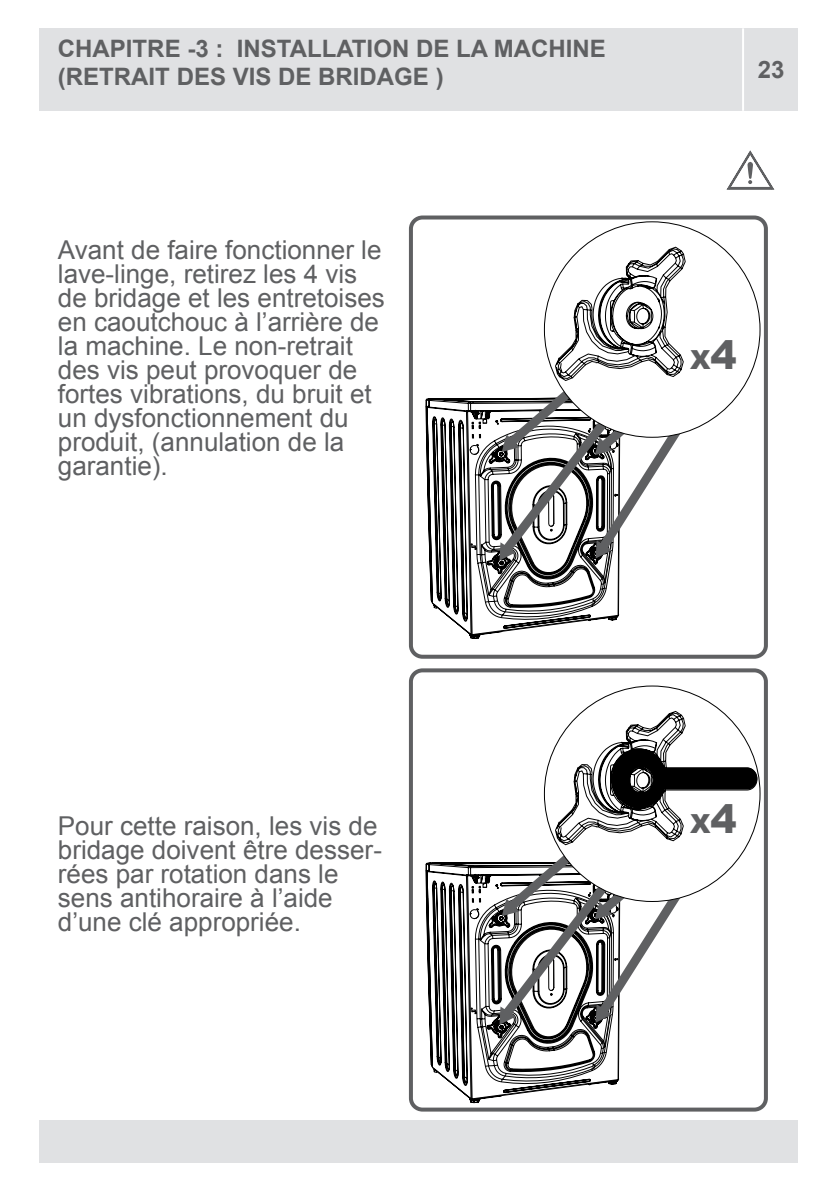
<style>
.page{position:relative;width:840px;height:1191px;background:#fff}
.page>*{position:absolute;margin:0;border:0;box-sizing:border-box;transform-origin:0 0}
.t1{font:900 39.4px "Arial";color:#5f6062}
.t2{font:900 26.2px "Arial";color:#5f6062}
.t3{font:26px/24px "Arial";color:#5f6062}
.t4{font:700 24px/28.8px "Arial";color:#5f6062}
</style>
<div class="page">
<div style="left:40px;top:1120px;width:757px;height:42px;background:#e0e1e3"></div>
<div style="left:40px;top:28px;width:757px;height:83px;background:#e0e1e3"></div>
<hr style="left:741px;top:28px;width:2px;height:83px;background:#fff">
<svg style="left:425px;top:869px;width:195px;height:243px"></svg>
<svg style="left:425px;top:405px;width:195px;height:254px"></svg>
<svg style="left:458px;top:398px;width:162px;height:248px"></svg>
<svg style="left:432px;top:899px;width:26px;height:206px"></svg>
<svg style="left:432px;top:435px;width:188px;height:206px"></svg>
<svg style="left:499px;top:397px;width:179px;height:163px"></svg>
<svg style="left:554px;top:685px;width:206px;height:140px"></svg>
<svg style="left:543px;top:221px;width:217px;height:217px"></svg>
<svg style="left:458px;top:748px;width:298px;height:358px"></svg>
<div style="left:408px;top:215px;width:359px;height:443px;border:4px solid #5f6062;border-radius:12px"></div>
<div style="left:408px;top:668px;width:359px;height:443px;border:4px solid #5f6062;border-radius:12px"></div>
<svg style="left:726px;top:150px;width:49px;height:40px"></svg>
<p class="t4" style="left:58px;top:35px;width:549px">CHAPITRE -3 : INSTALLATION DE LA MACHINE (RETRAIT DES VIS DE BRIDAGE )</p>
<p class="t3" style="left:58px;top:238px;width:328px">Avant de faire fonctionner le lave-linge, retirez les 4 vis de bridage et les entretoises en caoutchouc à l’arrière de la machine. Le non-retrait des vis peut provoquer de fortes vibrations, du bruit et un dysfonctionnement du produit, (annulation de la garantie).</p>
<p class="t4" style="left:757px;top:56px;width:28px">23</p>
<h1 class="t1" style="left:710px;top:326px;width:28px">4</h1>
<p class="t2" style="left:689px;top:340px;width:22px">X</p>
<p class="t3" style="left:58px;top:814px;width:325px">Pour cette raison, les vis de bridage doivent être desser&shy;rées par rotation dans le sens antihoraire à l’aide d’une clé appropriée.</p>
<h1 class="t1" style="left:710px;top:790px;width:28px">4</h1>
<p class="t2" style="left:689px;top:804px;width:22px">X</p>
</div>
